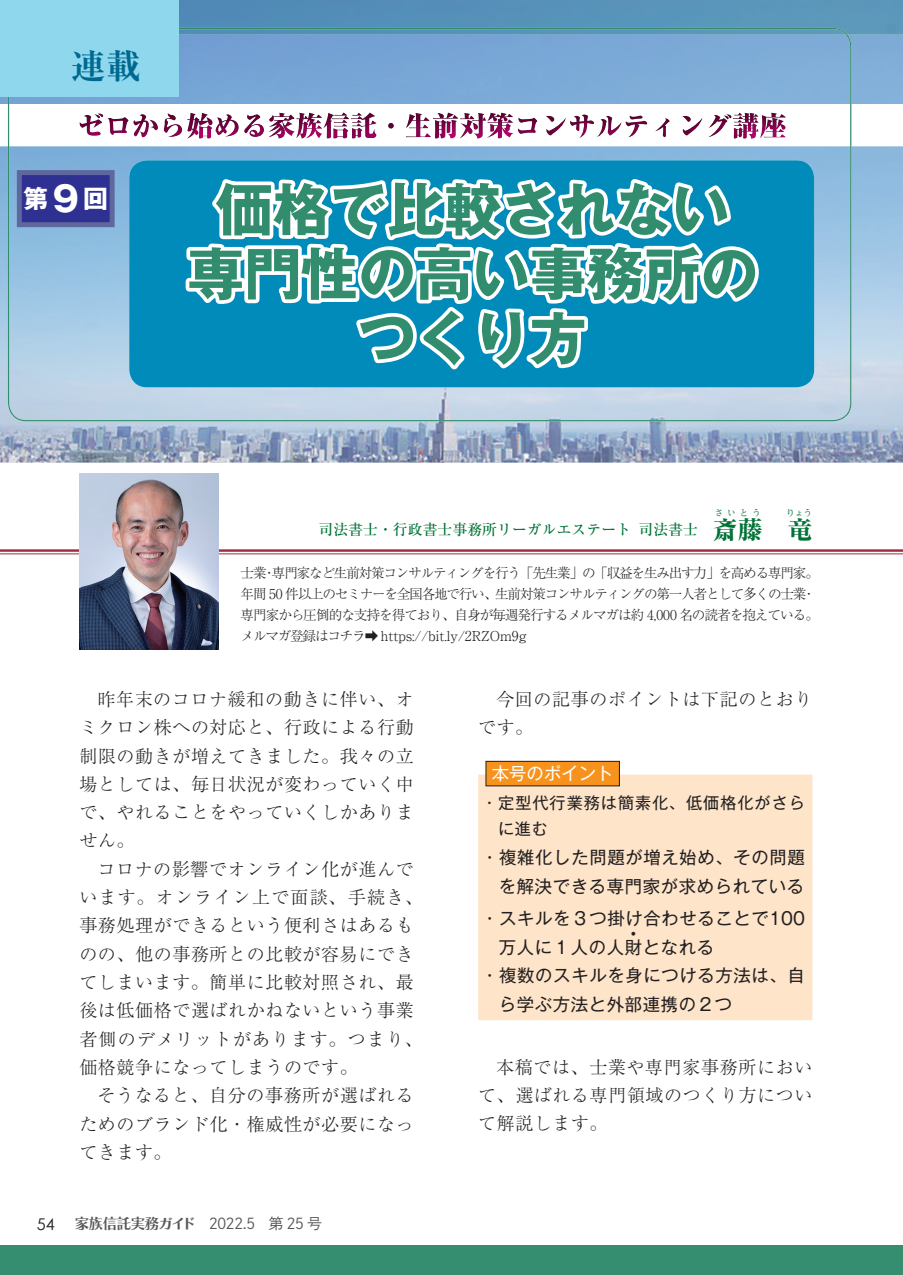
<style>
.page{position:relative;width:903px;height:1275px;background:#fff}
.page>*{position:absolute;margin:0;border:0;box-sizing:border-box;transform-origin:0 0}
.t1{font:700 57.05px/64.6px "Gothic MB101 Pro";color:#318d6e;text-align:center}
.t2{font:700 expanded 34.65px "Ryumin Pro";color:#006991}
.t3{font:700 24.85px "Gothic MB101 Pro";color:#fff}
.t4{font:800 24.85px "Ryumin Pro";color:#007236}
.t5{font:300 18.03px/28.3px "Ryumin Pr 6";letter-spacing:.035em;color:#231f20;text-align:justify}
.t6{font:17.32px/28.5px "Gothic MB101 Pro";letter-spacing:.035em;color:#231f20}
.t7{font:17.32px "Gothic MB101 Pro";color:#fff}
.t8{font:16.1px/26.6px "Gothic MB101 Pro";letter-spacing:.06em;color:#231f20}
.t9{font:500 14.88px "Ryumin Pro";color:#007236}
.t10{font:14.88px "Shuei Go Kin Std L";letter-spacing:-.06em;color:#57585a}
.t11{font:300 13.65px/21px "Ryumin Pr 6";letter-spacing:-.09em;color:#231f20}
.t12{font:800 8.75px "Ryumin Pro";letter-spacing:.43em;color:#007236}
.t13{font:8.75px "Kenten Generic";color:#231f20}
.s1{font-size:34.65px}
.s2{font-weight:800;font-size:24.85px}
.s3{font-family:"Century Gothic";font-size:16.1px;color:#231f20}
.s4{font-family:"Chiaro Std B"}
</style>
<div class="page">
<img style="left:0;top:0;width:903px;height:218px">
<img style="left:0;top:218px;width:168px;height:245px">
<img style="left:781px;top:218px;width:122px;height:245px">
<img style="left:168px;top:421px;width:613px;height:42px">
<div style="left:0;top:104px;width:903px;height:42px;background:#fff"></div>
<hr style="left:0;top:549px;width:903px;height:3px;background:#a62b43">
<hr style="left:0;top:553px;width:903px;height:1px;background:#a62b43">
<img style="left:79px;top:474px;width:139px;height:176px">
<svg style="left:8px;top:28px;width:843px;height:393px"></svg>
<div style="left:0;top:0;width:179px;height:97px;background:#8fd7ed"></div>
<svg style="left:182px;top:173px;width:583px;height:206px"></svg>
<div style="left:19px;top:173px;width:93px;height:52px;background:#2e3092"></div>
<div style="left:17px;top:170px;width:98px;height:57px;border:5px solid #5e689e"></div>
<div style="left:478px;top:775px;width:334px;height:245px;background:#fee5ca"></div>
<div style="left:486px;top:761px;width:133px;height:25px;background:#f7931d"></div>
<div style="left:486px;top:761px;width:134px;height:25px;border:1px solid #231f20"></div>
<div style="left:0;top:1245px;width:903px;height:30px;background:#358e70"></div>
<h2 class="t2" style="left:71px;top:39px;width:71px">連載</h2>
<h3 class="t3" style="left:24px;top:178px;width:86px">第<span class="s1">９</span>回</h3>
<h1 class="t1" style="left:187px;top:170px;width:572px">価格で比較されない専門性の高い事務所のつくり方</h1>
<p class="t12" style="left:715px;top:506px;width:47px">さいとう</p>
<h3 class="t4" style="left:738px;top:510px;width:26px">藤</h3>
<h3 class="t4" style="left:787px;top:510px;width:26px">竜</h3>
<p class="t12" style="left:786px;top:506px;width:28px">りょう</p>
<p class="t9" style="left:318px;top:518px;width:421px">司法書士・行政書士事務所リーガルエステート 司法書士　<span class="s2">斎</span></p>
<p class="t11" style="left:241px;top:561px;width:580px">士業・専門家など生前対策コンサルティングを行う「先生業」の「収益を生み出す力」を高める専門家。年間 50 件以上のセミナーを全国各地で行い、生前対策コンサルティングの第一人者として多くの士業・専門家から圧倒的な支持を得ており、自身が毎週発行するメルマガは約 4,000 名の読者を抱えている。メルマガ登録はコチラ➡ https://bit.ly/2RZOm9g</p>
<p class="t5" style="left:79px;top:684px;width:336px;text-indent:18px">昨年末のコロナ緩和の動きに伴い、オミクロン株への対応と、行政による行動制限の動きが増えてきました。我々の立場としては、毎日状況が変わっていく中で、やれることをやっていくしかありません。</p>
<p class="t5" style="left:79px;top:854px;width:345px;text-align:left;text-indent:18px">コロナの影響でオンライン化が進んでいます。オンライン上で面談、手続き、事務処理ができるという便利さはあるものの、他の事務所との比較が容易にできてしまいます。簡単に比較対照され、最後は低価格で選ばれかねないという事業者側のデメリットがあります。つまり、価格競争になってしまうのです。</p>
<p class="t5" style="left:79px;top:1080px;width:336px;text-indent:18px">そうなると、自分の事務所が選ばれるためのブランド化・権威性が必要になってきます。</p>
<p class="t10" style="left:37px;top:1213px;width:287px"><span class="s3">54</span> <span class="s4">家族信託実務ガイド</span>　2022.5　第 25 号</p>
<p class="t5" style="left:478px;top:684px;width:336px;text-indent:18px">今回の記事のポイントは下記のとおりです。</p>
<p class="t7" style="left:492px;top:759px;width:123px">本号のポイント</p>
<p class="t8" style="left:498px;top:787px;width:308px;text-indent:-16px">・ 定型代行業務は簡素化、低価格化がさらに進む</p>
<p class="t6" style="left:481px;top:841px;width:325px;text-align:right">・ 複雑化した問題が増え始め、その問題を解決できる専門家が求められている</p>
<p class="t6" style="left:499px;top:902px;width:307px;text-indent:-18px">・ スキルを３つ掛け合わせることで100万人に１人の人財となれる</p>
<p class="t13" style="left:629px;top:929px;width:10px">4</p>
<p class="t6" style="left:499px;top:959px;width:307px;text-indent:-18px">・ 複数のスキルを身につける方法は、自ら学ぶ方法と外部連携の２つ</p>
<p class="t5" style="left:478px;top:1052px;width:336px;text-indent:18px">本稿では、士業や専門家事務所において、選ばれる専門領域のつくり方について解説します。</p>
</div>
